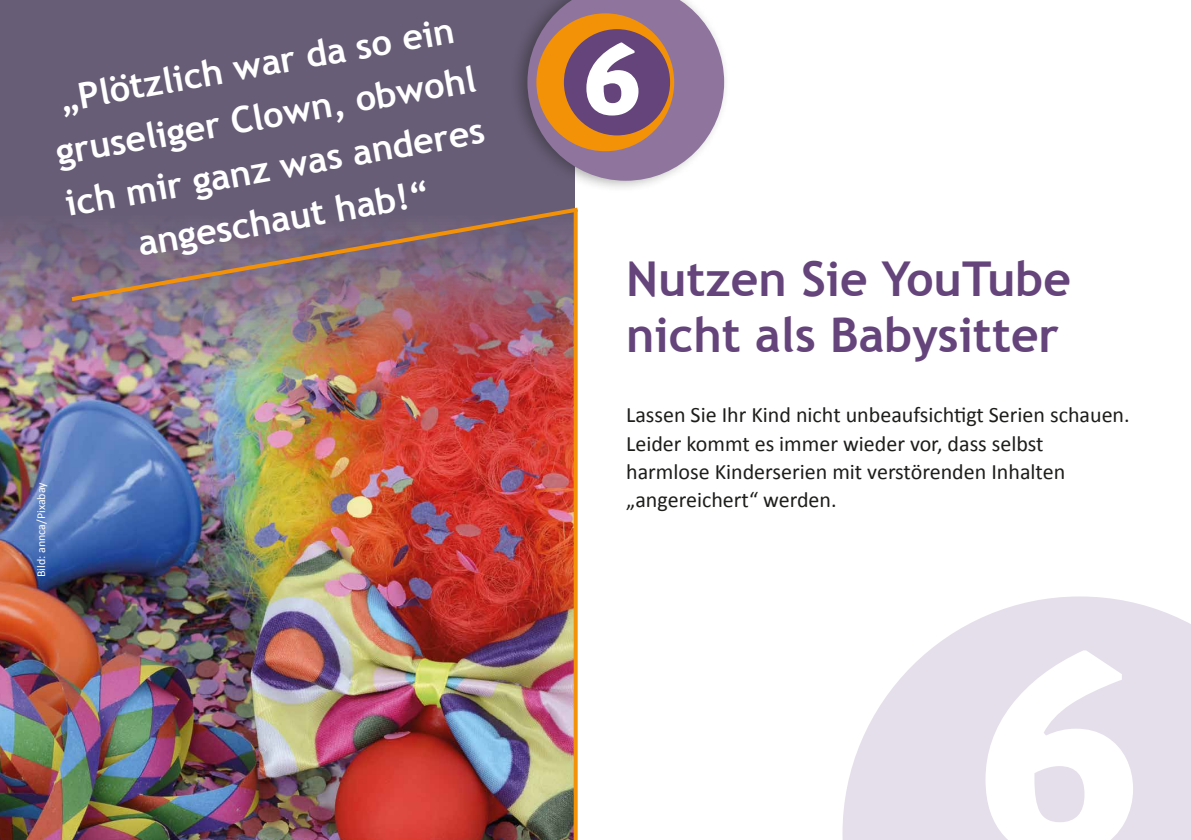
<style>
.page{position:relative;width:1191px;height:840px;background:#fff}
.page>*{position:absolute;margin:0;border:0;box-sizing:border-box;transform-origin:0 0}
.t1{font:800 340px "Alegreya Sans SC";color:#fff}
.t2{font:800 120px "Alegreya Sans SC";color:#fff}
.t3{font:700 48px/56px "Trebuchet MS";color:#65437b}
.t4{font:700 36px/52px "Trebuchet MS";color:#fff;text-align:center}
.t5{font:22px/28px "Calibri";color:#1d1d1b}
.t6{font:12px "Calibri";color:#fff}
</style>
<div class="page">
<div style="left:0;top:0;width:574px;height:839px;background:#675d76"></div>
<img style="left:0;top:225px;width:573px;height:614px">
<svg style="left:842px;top:596px;width:349px;height:243px;fill:#e5dfeb"></svg>
<div style="left:510px;top:0;width:221px;height:193px;background:#1d1d1b;opacity:.4"></div>
<svg style="left:527px;top:0;width:197px;height:181px"></svg>
<div style="left:536px;top:13px;width:138px;height:138px;background:#f39207;border-radius:50%"></div>
<div style="left:564px;top:29px;width:106px;height:106px;background:#65437b;border-radius:50%"></div>
<svg style="left:573px;top:303px;width:4px;height:536px;background:#ea8c16"></svg>
<svg style="left:67px;top:205px;width:511px;height:98px"></svg>
<h3 class="t4" style="left:43px;top:76px;width:427px;rotate:-10deg">„Plötzlich war da so ein gruseliger Clown, obwohl ich mir ganz was anderes angeschaut hab!“</h3>
<p class="t6" style="left:34px;top:577px;width:96px;rotate:-90deg">Bild: annca/Pixabay</p>
<h2 class="t2" style="left:583px;top:-16px;width:60px">6</h2>
<h3 class="t3" style="left:626px;top:251px;width:446px">Nutzen Sie YouTube nicht als Babysitter</h3>
<p class="t5" style="left:626px;top:400px;width:505px">Lassen Sie Ihr Kind nicht unbeaufsichtigt Serien schauen.<br>Leider kommt es immer wieder vor, dass selbst harmlose Kinderserien mit verstörenden Inhalten „angereichert“ werden.</p>
<h1 class="t1" style="left:976px;top:484px;width:168px">6</h1>
</div>
